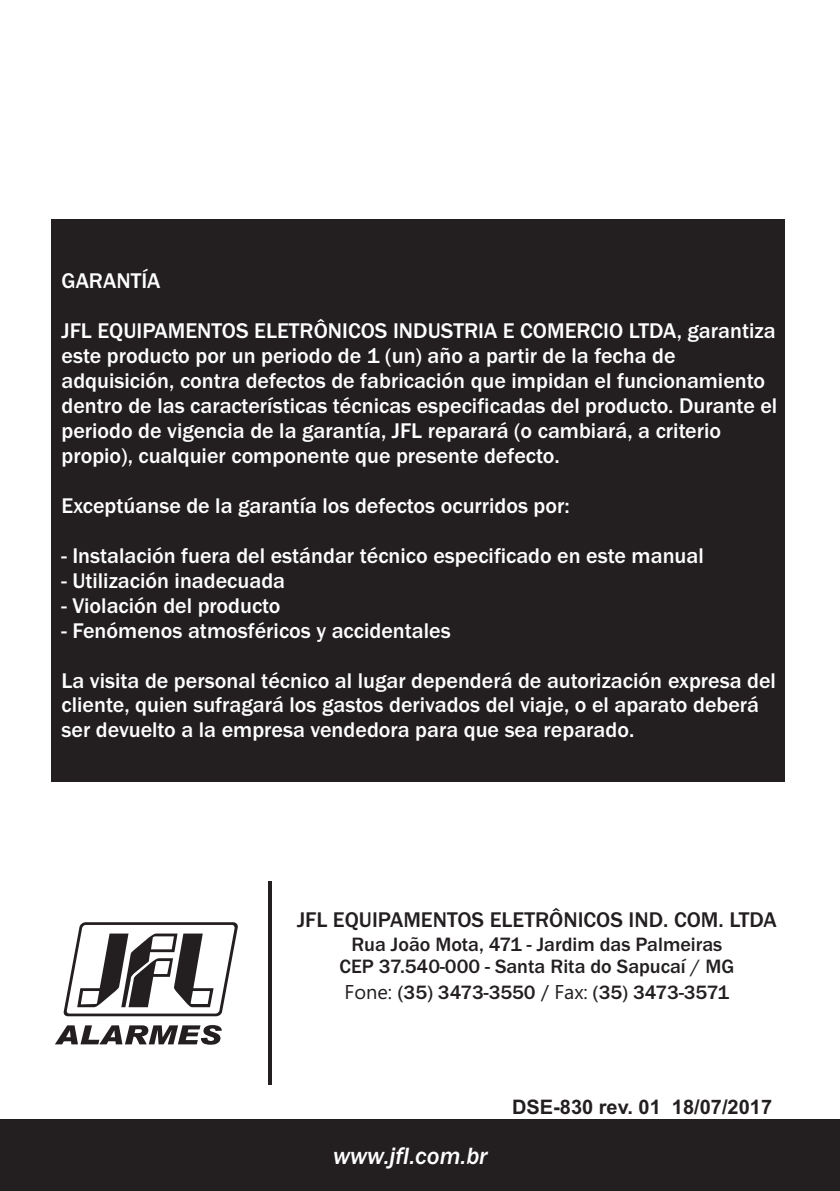
<style>
.page{position:relative;width:840px;height:1191px;background:#fff}
.page>*{position:absolute;margin:0;border:0;box-sizing:border-box;transform-origin:0 0}
.t1{font:italic 500 24.4px "Franklin Gothic";color:#fff}
.t2{font:500 22px/25px "Franklin Gothic";color:#fff}
.t3{font:500 22px "Franklin Gothic";color:#231f20}
.t4{font:500 20px/22.6px "Franklin Gothic";color:#231f20;text-align:center}
.t5{font:700 20px "Arial";color:#231f20}
.s1{font-family:"Ebrima";font-weight:400}
</style>
<div class="page">
<div style="left:51px;top:220px;width:732px;height:562px;background:#231f20"></div>
<svg style="left:63px;top:922px;width:175px;height:94px"></svg>
<svg style="left:55px;top:1025px;width:167px;height:19px"></svg>
<hr style="left:268px;top:882px;width:3px;height:203px;background:#231f20">
<div style="left:0;top:1119px;width:839px;height:72px;background:#231f20"></div>
<p class="t2" style="left:61px;top:270px;width:100px">GARANTÍA</p>
<p class="t2" style="left:61px;top:320px;width:717px">JFL EQUIPAMENTOS ELETRÔNICOS INDUSTRIA E COMERCIO LTDA, garantiza este producto por un periodo de 1 (un) año a partir de la fecha de adquisición, contra defectos de fabricación que impidan el funcionamiento dentro de las características técnicas especificadas del producto. Durante el periodo de vigencia de la garantía, JFL reparará (o cambiará, a criterio propio), cualquier componente que presente defecto.</p>
<p class="t2" style="left:61px;top:495px;width:509px">Exceptúanse de la garantía los defectos ocurridos por:</p>
<p class="t2" style="left:61px;top:544px;width:643px">- Instalación fuera del estándar técnico especificado en este manual</p>
<p class="t2" style="left:61px;top:569px;width:225px">- Utilización inadecuada</p>
<p class="t2" style="left:61px;top:594px;width:220px">- Violación del producto</p>
<p class="t2" style="left:61px;top:619px;width:390px">- Fenómenos atmosféricos y accidentales</p>
<p class="t2" style="left:61px;top:669px;width:715px">La visita de personal técnico al lugar dependerá de autorización expresa del cliente, quien sufragará los gastos derivados del viaje, o el aparato deberá ser devuelto a la empresa vendedora para que sea reparado.</p>
<p class="t3" style="left:297px;top:912px;width:481px">JFL EQUIPAMENTOS ELETRÔNICOS IND. COM. LTDA</p>
<p class="t4" style="left:339px;top:934px;width:396px">Rua João Mota, 471 - Jardim das Palmeiras<br>CEP 37.540-000 - Santa Rita do Sapucaí / MG</p>
<p class="t4" style="left:344px;top:982px;width:386px"><span class="s1">Fone:</span> (35) 3473-3550 <span class="s1">/ Fax:</span> (35) 3473-3571</p>
<p class="t1" style="left:333px;top:1147px;width:156px">www.jfl.com.br</p>
<p class="t5" style="left:511px;top:1099px;width:261px">DSE-830 rev. 01 18/07/2017</p>
</div>
